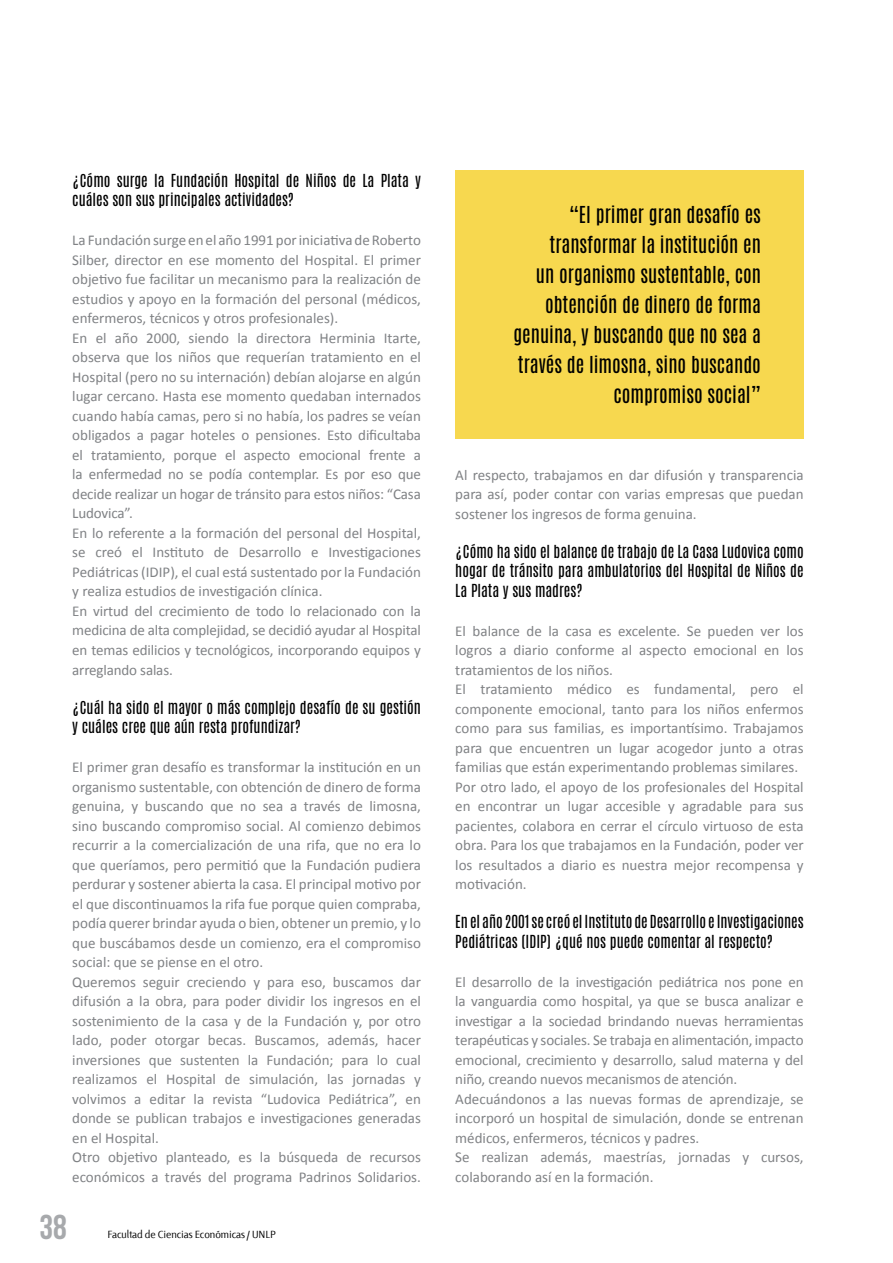
<style>
.page{position:relative;width:893px;height:1263px;background:#fff}
.page>*{position:absolute;margin:0;border:0;box-sizing:border-box;transform-origin:0 0}
.t1{font:34.5px "Bebas Neue";color:#a7a9ac}
.t2{font:19.5px/30px "Antonio";color:#000;text-align:right}
.t3{font:15px/19.5px "Calibri";color:#808285}
.t4{font:15px/19.5px "Antonio";color:#000}
.t5{font:11.25px "Fontana Texto Kern";color:#000}
</style>
<div class="page">
<div style="left:455px;top:170px;width:349px;height:269px;background:#f7d84f"></div>
<p class="t4" style="left:72px;top:171px;width:350px">¿Cómo surge la Fundación Hospital de Niños de La Plata y cuáles son sus principales actividades?</p>
<p class="t3" style="left:72px;top:231px;width:350px">La Fundación surge en el año 1991 por iniciativa de Roberto Silber, director en ese momento del Hospital. El primer objetivo fue facilitar un mecanismo para la realización de estudios y apoyo en la formación del personal (médicos, enfermeros, técnicos y otros profesionales).<br>En el año 2000, siendo la directora Herminia Itarte, observa que los niños que requerían tratamiento en el Hospital (pero no su internación) debían alojarse en algún lugar cercano. Hasta ese momento quedaban internados cuando había camas, pero si no había, los padres se veían obligados a pagar hoteles o pensiones. Esto dificultaba el tratamiento, porque el aspecto emocional frente a la enfermedad no se podía contemplar. Es por eso que decide realizar un hogar de tránsito para estos niños: “Casa Ludovica”.<br>En lo referente a la formación del personal del Hospital, se creó el Instituto de Desarrollo e Investigaciones Pediátricas (IDIP), el cual está sustentado por la Fundación y realiza estudios de investigación clínica.<br>En virtud del crecimiento de todo lo relacionado con la medicina de alta complejidad, se decidió ayudar al Hospital en temas edilicios y tecnológicos, incorporando equipos y arreglando salas.</p>
<p class="t4" style="left:72px;top:697px;width:350px">¿Cuál ha sido el mayor o más complejo desafío de su gestión y cuáles cree que aún resta profundizar?</p>
<p class="t3" style="left:72px;top:757px;width:350px">El primer gran desafío es transformar la institución en un organismo sustentable, con obtención de dinero de forma genuina, y buscando que no sea a través de limosna, sino buscando compromiso social. Al comienzo debimos recurrir a la comercialización de una rifa, que no era lo que queríamos, pero permitió que la Fundación pudiera perdurar y sostener abierta la casa. El principal motivo por el que discontinuamos la rifa fue porque quien compraba, podía querer brindar ayuda o bien, obtener un premio, y lo que buscábamos desde un comienzo, era el compromiso social: que se piense en el otro.<br>Queremos seguir creciendo y para eso, buscamos dar difusión a la obra, para poder dividir los ingresos en el sostenimiento de la casa y de la Fundación y, por otro lado, poder otorgar becas. Buscamos, además, hacer inversiones que sustenten la Fundación; para lo cual realizamos el Hospital de simulación, las jornadas y volvimos a editar la revista “Ludovica Pediátrica”, en donde se publican trabajos e investigaciones generadas en el Hospital.<br>Otro objetivo planteado, es la búsqueda de recursos económicos a través del programa Padrinos Solidarios.</p>
<h1 class="t1" style="left:40px;top:1208px;width:29px">38</h1>
<p class="t5" style="left:107px;top:1229px;width:170px">Facultad de Ciencias Económicas / UNLP</p>
<h2 class="t2" style="left:513px;top:200px;width:249px">“El primer gran desafío es transformar la institución en<br>un organismo sustentable, con obtención de dinero de forma genuina, y buscando que no sea a través de limosna, sino buscando compromiso social”</h2>
<p class="t3" style="left:455px;top:465px;width:350px;text-align:justify">Al respecto, trabajamos en dar difusión y transparencia para así, poder contar con varias empresas que puedan sostener los ingresos de forma genuina.</p>
<p class="t4" style="left:455px;top:542px;width:350px;text-align:justify">¿Cómo ha sido el balance de trabajo de La Casa Ludovica como hogar de tránsito para ambulatorios del Hospital de Niños de La Plata y sus madres?</p>
<p class="t3" style="left:455px;top:621px;width:350px">El balance de la casa es excelente. Se pueden ver los logros a diario conforme al aspecto emocional en los tratamientos de los niños.<br>El tratamiento médico es fundamental, pero el componente emocional, tanto para los niños enfermos como para sus familias, es importantísimo. Trabajamos para que encuentren un lugar acogedor junto a otras familias que están experimentando problemas similares.<br>Por otro lado, el apoyo de los profesionales del Hospital en encontrar un lugar accesible y agradable para sus pacientes, colabora en cerrar el círculo virtuoso de esta obra. Para los que trabajamos en la Fundación, poder ver los resultados a diario es nuestra mejor recompensa y motivación.</p>
<p class="t4" style="left:455px;top:912px;width:350px">En el año 2001 se creó el Instituto de Desarrollo e Investigaciones<br>Pediátricas (IDIP) ¿qué nos puede comentar al respecto?</p>
<p class="t3" style="left:455px;top:972px;width:350px">El desarrollo de la investigación pediátrica nos pone en la vanguardia como hospital, ya que se busca analizar e investigar a la sociedad brindando nuevas herramientas terapéuticas y sociales. Se trabaja en alimentación, impacto emocional, crecimiento y desarrollo, salud materna y del niño, creando nuevos mecanismos de atención.<br>Adecuándonos a las nuevas formas de aprendizaje, se incorporó un hospital de simulación, donde se entrenan médicos, enfermeros, técnicos y padres.<br>Se realizan además, maestrías, jornadas y cursos, colaborando así en la formación.</p>
</div>
